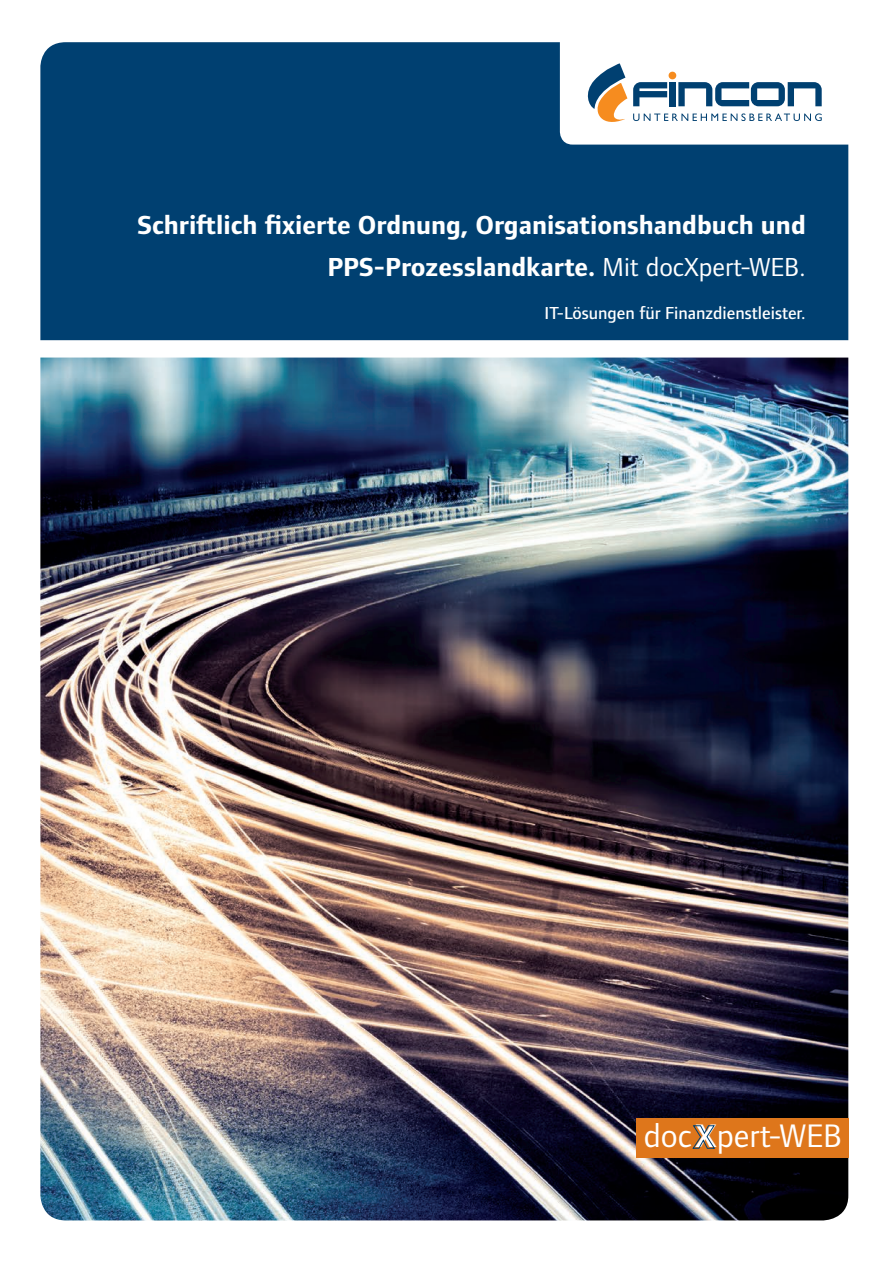
<style>
.page{position:relative;width:893px;height:1263px;background:#fff}
.page>*{position:absolute;margin:0;border:0;box-sizing:border-box;transform-origin:0 0}
.t1{font:33.75px "Foundry Form Sans";color:#fff}
.t2{font:700 27px/42.5px "Foundry Form Sans";color:#fff;text-align:right}
.t3{font:500 18px "Foundry Form Sans";color:#fff}
.s1{font-weight:400}
.s2{font-weight:800}
</style>
<div class="page">
<div style="left:40px;top:42px;width:808px;height:298px;background:#004071"></div>
<img style="left:40px;top:358px;width:808px;height:862px">
<div style="left:637px;top:1118px;width:212px;height:40px;background:#de761b"></div>
<svg style="left:693px;top:1125px;width:22px;height:24px"></svg>
<div style="left:560px;top:0;width:333px;height:145px;background:#fff;border-radius:13px"></div>
<svg style="left:588px;top:63px;width:39px;height:59px"></svg>
<svg style="left:633px;top:113px;width:189px;height:8px"></svg>
<svg style="left:633px;top:82px;width:34px;height:24px"></svg>
<div style="left:669px;top:82px;width:7px;height:24px;background:#004071"></div>
<svg style="left:678px;top:82px;width:144px;height:24px"></svg>
<div style="left:669px;top:72px;width:7px;height:7px;background:#f68c1f;border-radius:50%"></div>
<p class="t2" style="left:137px;top:204px;width:670px">Schriftlich fixierte Ordnung, Organisationshandbuch und<br>PPS-Prozesslandkarte. <span class="s1">Mit docXpert-WEB.</span></p>
<p class="t3" style="left:545px;top:303px;width:263px">IT-Lösungen für Finanzdienstleister.</p>
<p class="t1" style="left:644px;top:1116px;width:200px">doc <span class="s2">X</span>pert-WEB</p>
</div>
